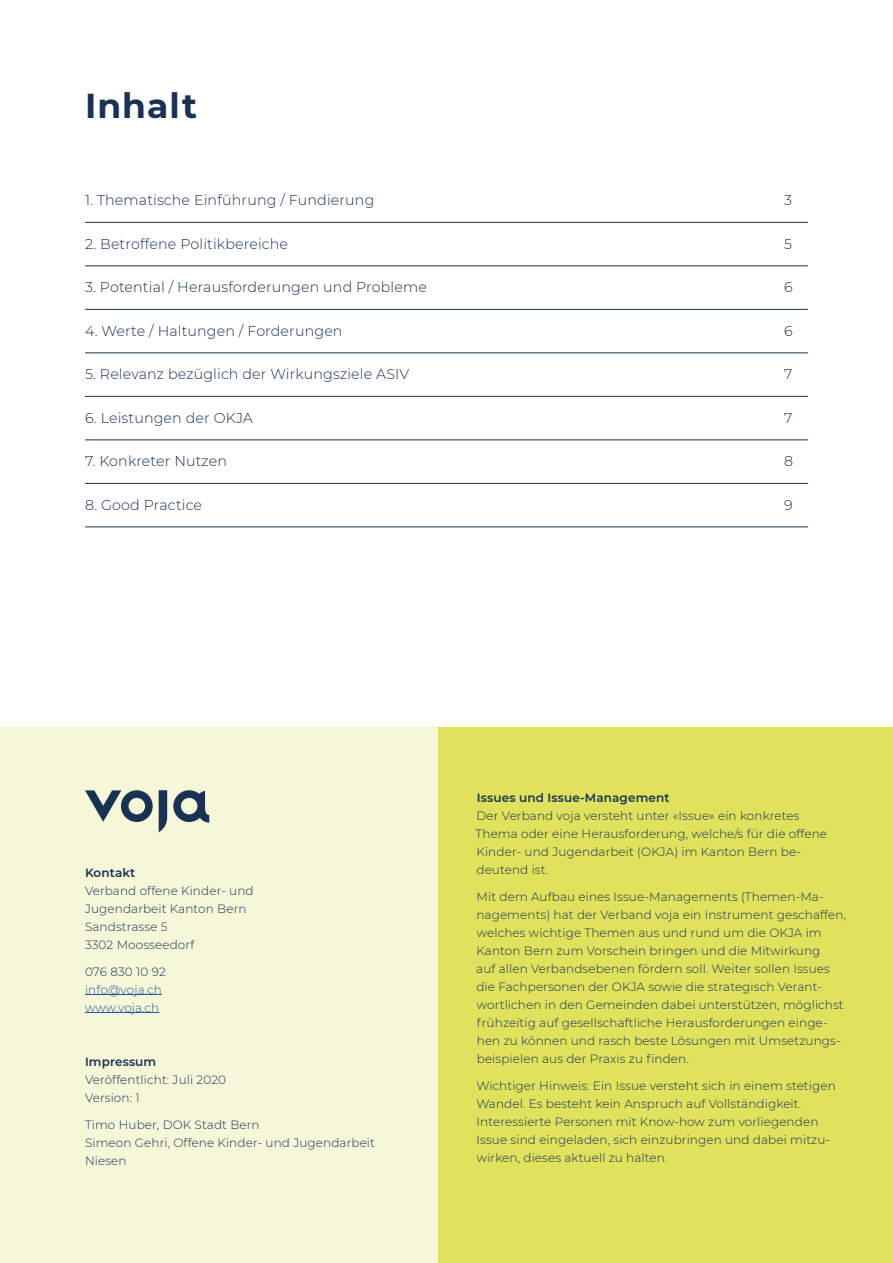
<style>
.page{position:relative;width:893px;height:1263px;background:#fff}
.page>*{position:absolute;margin:0;border:0;box-sizing:border-box;transform-origin:0 0}
.t1{font:700 34.5px "Montserrat";letter-spacing:.03em;color:#183254}
.t2{font:300 14.25px "Montserrat";letter-spacing:.01em;color:#183254}
.t3{font:300 12px/18px "Montserrat";letter-spacing:.01em;color:#183254}
.t4{font:600 12px "Montserrat";letter-spacing:.01em;color:#183254}
.t5{font:300 12px/18px "Montserrat";letter-spacing:.005em;color:#275b9b}
</style>
<div class="page">
<div style="left:438px;top:727px;width:455px;height:536px;background:#e0e15c"></div>
<div style="left:0;top:727px;width:438px;height:536px;background:#f6f7d8"></div>
<hr style="left:85px;top:994px;width:77px;height:1px;background:#275b9b">
<hr style="left:85px;top:1012px;width:74px;height:1px;background:#275b9b">
<hr style="left:85px;top:222px;width:723px;height:1px;background:#183254">
<hr style="left:85px;top:266px;width:723px;height:1px;background:#183254">
<hr style="left:85px;top:309px;width:723px;height:1px;background:#183254">
<hr style="left:85px;top:353px;width:723px;height:1px;background:#183254">
<hr style="left:85px;top:396px;width:723px;height:1px;background:#183254">
<hr style="left:85px;top:440px;width:723px;height:1px;background:#183254">
<hr style="left:85px;top:483px;width:723px;height:1px;background:#183254">
<hr style="left:85px;top:527px;width:723px;height:1px;background:#183254">
<svg style="left:159px;top:790px;width:8px;height:42px"></svg>
<svg style="left:85px;top:790px;width:68px;height:32px"></svg>
<svg style="left:173px;top:790px;width:36px;height:33px"></svg>
<h1 class="t1" style="left:85px;top:81px;width:114px">Inhalt</h1>
<p class="t2" style="left:85px;top:190px;width:291px">1. Thematische Einführung / Fundierung</p>
<p class="t2" style="left:784px;top:190px;width:9px">3</p>
<p class="t2" style="left:85px;top:234px;width:205px">2. Betroffene Politikbereiche</p>
<p class="t2" style="left:784px;top:234px;width:9px">5</p>
<p class="t2" style="left:85px;top:277px;width:343px">3. Potential / Herausforderungen und Probleme</p>
<p class="t2" style="left:784px;top:277px;width:10px">6</p>
<p class="t2" style="left:85px;top:321px;width:259px">4. Werte / Haltungen / Forderungen</p>
<p class="t2" style="left:784px;top:321px;width:10px">6</p>
<p class="t2" style="left:85px;top:364px;width:326px">5. Relevanz bezüglich der Wirkungsziele ASIV</p>
<p class="t2" style="left:784px;top:364px;width:10px">7</p>
<p class="t2" style="left:85px;top:408px;width:169px">6. Leistungen der OKJA</p>
<p class="t2" style="left:784px;top:408px;width:10px">7</p>
<p class="t2" style="left:85px;top:451px;width:143px">7. Konkreter Nutzen</p>
<p class="t2" style="left:784px;top:451px;width:11px">8</p>
<p class="t2" style="left:85px;top:495px;width:119px">8. Good Practice</p>
<p class="t2" style="left:784px;top:495px;width:10px">9</p>
<p class="t4" style="left:85px;top:864px;width:52px">Kontakt</p>
<p class="t3" style="left:85px;top:881px;width:170px">Verband offene Kinder- und<br>Jugendarbeit Kanton Bern<br>Sandstrasse 5<br>3302 Moosseedorf</p>
<p class="t3" style="left:85px;top:962px;width:82px">076 830 10 92</p>
<p class="t5" style="left:85px;top:980px;width:78px">info@voja.ch www.voja.ch</p>
<p class="t4" style="left:85px;top:1053px;width:73px">Impressum</p>
<p class="t3" style="left:85px;top:1070px;width:143px">Veröffentlicht: Juli 2020<br>Version: 1</p>
<p class="t3" style="left:85px;top:1115px;width:291px">Timo Huber, DOK Stadt Bern<br>Simeon Gehri, Offene Kinder- und Jugendarbeit<br>Niesen</p>
<p class="t4" style="left:477px;top:789px;width:194px">Issues und Issue-Management</p>
<p class="t3" style="left:476px;top:806px;width:353px">Der Verband voja versteht unter «Issue» ein konkretes Thema oder eine Herausforderung, welche/s für die offene Kinder- und Jugendarbeit (OKJA) im Kanton Bern be&shy;deutend ist.</p>
<p class="t3" style="left:476px;top:887px;width:371px">Mit dem Aufbau eines Issue-Managements (Themen-Ma&shy;nagements) hat der Verband voja ein Instrument geschaffen, welches wichtige Themen aus und rund um die OKJA im Kanton Bern zum Vorschein bringen und die Mitwirkung<br>auf allen Verbandsebenen fördern soll. Weiter sollen Issues die Fachpersonen der OKJA sowie die strategisch Verant&shy;wortlichen in den Gemeinden dabei unterstützen, möglichst frühzeitig auf gesellschaftliche Herausforderungen einge&shy;hen zu können und rasch beste Lösungen mit Umsetzungs&shy;beispielen aus der Praxis zu finden.</p>
<p class="t3" style="left:476px;top:1076px;width:361px">Wichtiger Hinweis: Ein Issue versteht sich in einem stetigen Wandel. Es besteht kein Anspruch auf Vollständigkeit.<br>Interessierte Personen mit Know-how zum vorliegenden Issue sind eingeladen, sich einzubringen und dabei mitzu&shy;wirken, dieses aktuell zu halten.</p>
</div>
